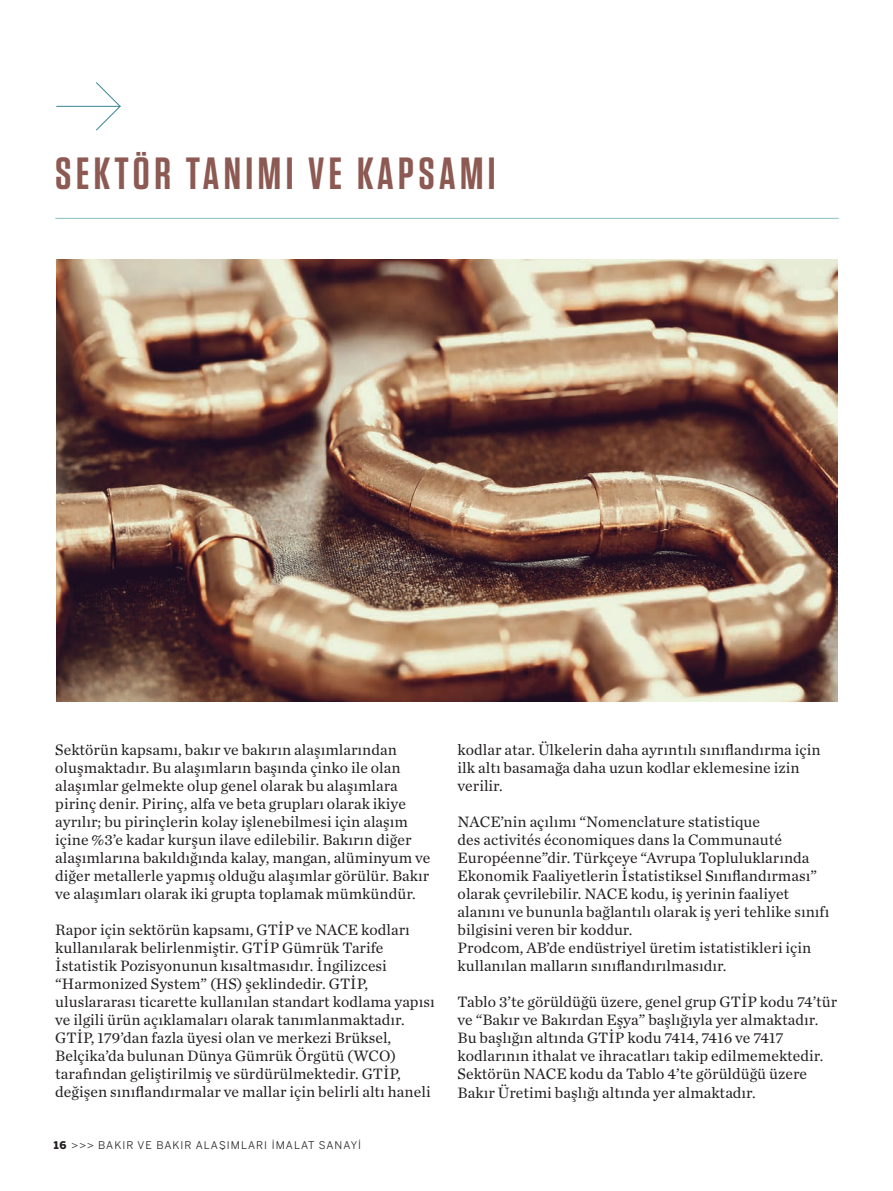
<style>
.page{position:relative;width:893px;height:1191px;background:#fff}
.page>*{position:absolute;margin:0;border:0;box-sizing:border-box;transform-origin:0 0}
.t1{font:600 45px "Tungsten";letter-spacing:.1em;color:#8c5a52}
.t2{font:15.75px/18px "Chronicle Text G1";letter-spacing:.005em;color:#231f20}
.t3{font:10.5px "Benton Sans";letter-spacing:.1em;color:#231f20}
.s1{font-weight:900}
</style>
<div class="page">
<hr style="left:55px;top:218px;width:784px;height:1px;background:#85c2bf">
<hr style="left:57px;top:106px;width:63px;height:1px;background:#378493">
<svg style="left:95px;top:82px;width:26px;height:49px"></svg>
<img style="left:56px;top:259px;width:782px;height:443px">
<p class="t1" style="left:55px;top:150px;width:442px">SEKTÖR TANIMI VE KAPSAMI</p>
<p class="t2" style="left:55px;top:740px;width:377px">Sektörün kapsamı, bakır ve bakırın alaşımlarından oluşmaktadır. Bu alaşımların başında çinko ile olan alaşımlar gelmekte olup genel olarak bu alaşımlara pirinç denir. Pirinç, alfa ve beta grupları olarak ikiye ayrılır; bu pirinçlerin kolay işlenebilmesi için alaşım içine %3’e kadar kurşun ilave edilebilir. Bakırın diğer alaşımlarına bakıldığında kalay, mangan, alüminyum ve diğer metallerle yapmış olduğu alaşımlar görülür. Bakır ve alaşımları olarak iki grupta toplamak mümkündür.</p>
<p class="t2" style="left:55px;top:920px;width:381px">Rapor için sektörün kapsamı, GTİP ve NACE kodları kullanılarak belirlenmiştir. GTİP Gümrük Tarife İstatistik Pozisyonunun kısaltmasıdır. İngilizcesi “Harmonized System” (HS) şeklindedir. GTİP, uluslararası ticarette kullanılan standart kodlama yapısı ve ilgili ürün açıklamaları olarak tanımlanmaktadır.<br>GTİP, 179’dan fazla üyesi olan ve merkezi Brüksel, Belçika’da bulunan Dünya Gümrük Örgütü (WCO) tarafından geliştirilmiş ve sürdürülmektedir. GTİP, değişen sınıflandırmalar ve mallar için belirli altı haneli</p>
<p class="t3" style="left:54px;top:1138px;width:309px"><span class="s1">16</span> &gt;&gt;&gt; BAKIR VE BAKIR ALAŞIMLARI İMALAT SANAYİ</p>
<p class="t2" style="left:458px;top:740px;width:364px">kodlar atar. Ülkelerin daha ayrıntılı sınıflandırma için ilk altı basamağa daha uzun kodlar eklemesine izin verilir.</p>
<p class="t2" style="left:458px;top:812px;width:373px">NACE’nin açılımı “Nomenclature statistique<br>des activités économiques dans la Communauté Européenne”dir. Türkçeye “Avrupa Topluluklarında Ekonomik Faaliyetlerin İstatistiksel Sınıflandırması” olarak çevrilebilir. NACE kodu, iş yerinin faaliyet alanını ve bununla bağlantılı olarak iş yeri tehlike sınıfı bilgisini veren bir koddur.</p>
<p class="t2" style="left:458px;top:938px;width:355px">Prodcom, AB’de endüstriyel üretim istatistikleri için kullanılan malların sınıflandırılmasıdır.</p>
<p class="t2" style="left:458px;top:992px;width:381px">Tablo 3’te görüldüğü üzere, genel grup GTİP kodu 74’tür ve “Bakır ve Bakırdan Eşya” başlığıyla yer almaktadır.<br>Bu başlığın altında GTİP kodu 7414, 7416 ve 7417 kodlarının ithalat ve ihracatları takip edilmemektedir.<br>Sektörün NACE kodu da Tablo 4’te görüldüğü üzere Bakır Üretimi başlığı altında yer almaktadır.</p>
</div>
